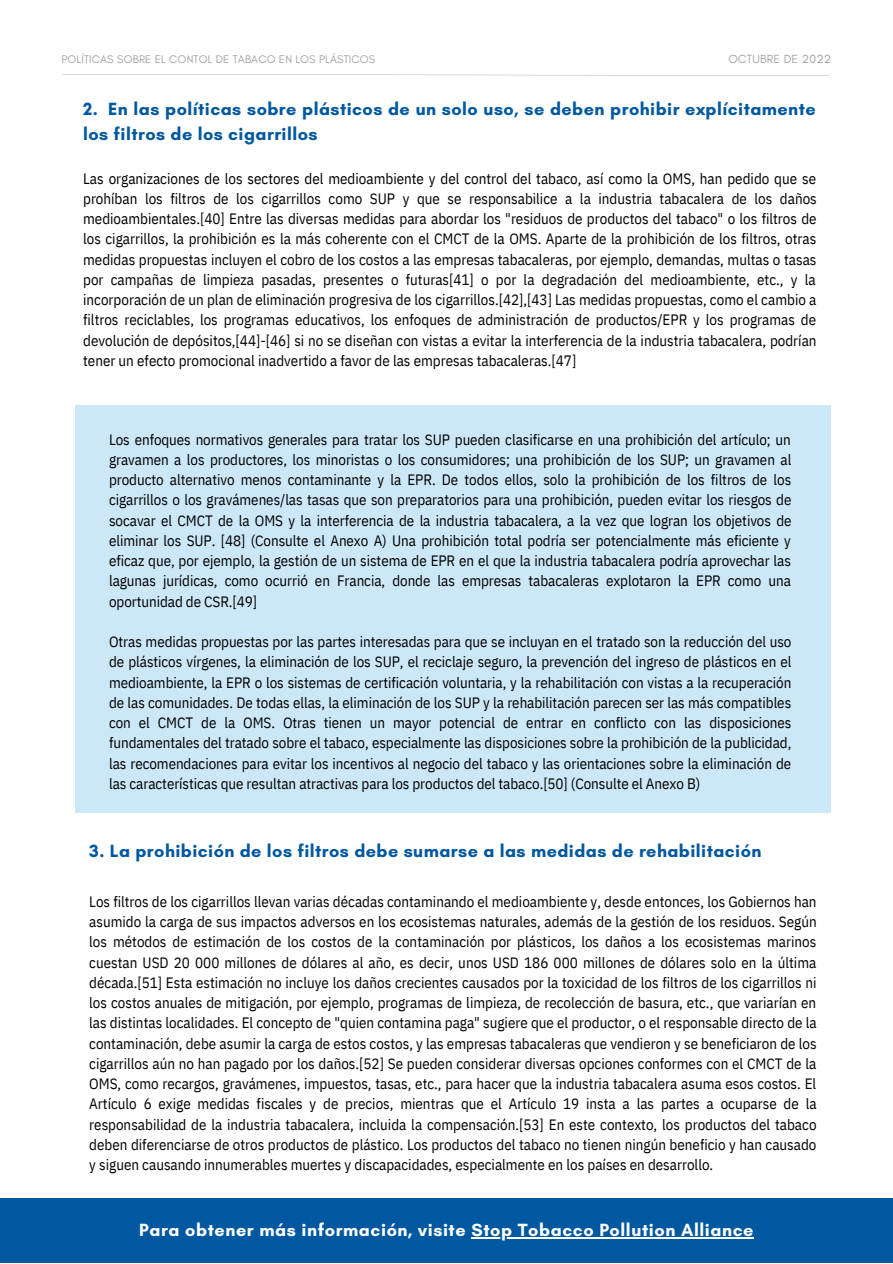
<style>
.page{position:relative;width:893px;height:1264px;background:#fff}
.page>*{position:absolute;margin:0;border:0;box-sizing:border-box;transform-origin:0 0}
.t1{font:700 18px/24.8px "Glacial Indifference";letter-spacing:.025em;color:#0058a1}
.t2{font:700 18px "Glacial Indifference";letter-spacing:.03em;color:#fff}
.t3{font:15px/20.2px "IBM Plex Sans Cond";color:#000;text-align:justify}
.t4{font:15px "IBM Plex Sans Cond";letter-spacing:.03em;color:#fff}
.t5{font:15px "IBM Plex Sans Cond";letter-spacing:.025em;color:#fefefe}
.t6{font:12px "Glacial Indifference";letter-spacing:.015em;color:#9d9fa2}
.t7{font:11.25px "Glacial Indifference";letter-spacing:.015em;color:#9d9fa2}
</style>
<div class="page">
<svg style="left:63px;top:74px;width:766px;height:2px"></svg>
<div style="left:75px;top:405px;width:756px;height:407px;background:#cce8f8"></div>
<div style="left:0;top:1198px;width:892px;height:64px;background:#0058a1"></div>
<hr style="left:471px;top:1236px;width:283px;height:2px;background:#fff">
<p class="t7" style="left:61px;top:52px;width:315px">POLÍTICAS SOBRE EL CONTOL DE TABACO EN LOS PLÁSTICOS</p>
<p class="t6" style="left:728px;top:52px;width:104px">OCTUBRE DE 2022</p>
<p class="t1" style="left:83px;top:96px;width:734px">2. En las políticas sobre plásticos de un solo uso, se deben prohibir explícitamente los filtros de los cigarrillos</p>
<p class="t3" style="left:83px;top:168px;width:735px">Las organizaciones de los sectores del medioambiente y del control del tabaco, así como la OMS, han pedido que se prohíban los filtros de los cigarrillos como SUP y que se responsabilice a la industria tabacalera de los daños medioambientales.[40] Entre las diversas medidas para abordar los "residuos de productos del tabaco" o los filtros de los cigarrillos, la prohibición es la más coherente con el CMCT de la OMS. Aparte de la prohibición de los filtros, otras medidas propuestas incluyen el cobro de los costos a las empresas tabacaleras, por ejemplo, demandas, multas o tasas por campañas de limpieza pasadas, presentes o futuras[41] o por la degradación del medioambiente, etc., y la incorporación de un plan de eliminación progresiva de los cigarrillos.[42],[43] Las medidas propuestas, como el cambio a filtros reciclables, los programas educativos, los enfoques de administración de productos/EPR y los programas de devolución de depósitos,[44]-[46] si no se diseñan con vistas a evitar la interferencia de la industria tabacalera, podrían tener un efecto promocional inadvertido a favor de las empresas tabacaleras.[47]</p>
<p class="t3" style="left:109px;top:429px;width:684px">Los enfoques normativos generales para tratar los SUP pueden clasificarse en una prohibición del artículo; un gravamen a los productores, los minoristas o los consumidores; una prohibición de los SUP; un gravamen al producto alternativo menos contaminante y la EPR. De todos ellos, solo la prohibición de los filtros de los cigarrillos o los gravámenes/las tasas que son preparatorios para una prohibición, pueden evitar los riesgos de socavar el CMCT de la OMS y la interferencia de la industria tabacalera, a la vez que logran los objetivos de eliminar los SUP. [48] (Consulte el Anexo A) Una prohibición total podría ser potencialmente más eficiente y eficaz que, por ejemplo, la gestión de un sistema de EPR en el que la industria tabacalera podría aprovechar las lagunas jurídicas, como ocurrió en Francia, donde las empresas tabacaleras explotaron la EPR como una oportunidad de CSR.[49]</p>
<p class="t3" style="left:109px;top:631px;width:684px">Otras medidas propuestas por las partes interesadas para que se incluyan en el tratado son la reducción del uso de plásticos vírgenes, la eliminación de los SUP, el reciclaje seguro, la prevención del ingreso de plásticos en el medioambiente, la EPR o los sistemas de certificación voluntaria, y la rehabilitación con vistas a la recuperación de las comunidades. De todas ellas, la eliminación de los SUP y la rehabilitación parecen ser las más compatibles con el CMCT de la OMS. Otras tienen un mayor potencial de entrar en conflicto con las disposiciones fundamentales del tratado sobre el tabaco, especialmente las disposiciones sobre la prohibición de la publicidad, las recomendaciones para evitar los incentivos al negocio del tabaco y las orientaciones sobre la eliminación de las características que resultan atractivas para los productos del tabaco.[50] (Consulte el Anexo B)</p>
<p class="t1" style="left:89px;top:838px;width:673px">3. La prohibición de los filtros debe sumarse a las medidas de rehabilitación</p>
<p class="t3" style="left:89px;top:891px;width:729px">Los filtros de los cigarrillos llevan varias décadas contaminando el medioambiente y, desde entonces, los Gobiernos han asumido la carga de sus impactos adversos en los ecosistemas naturales, además de la gestión de los residuos. Según los métodos de estimación de los costos de la contaminación por plásticos, los daños a los ecosistemas marinos cuestan USD 20 000 millones de dólares al año, es decir, unos USD 186 000 millones de dólares solo en la última década.[51] Esta estimación no incluye los daños crecientes causados por la toxicidad de los filtros de los cigarrillos ni los costos anuales de mitigación, por ejemplo, programas de limpieza, de recolección de basura, etc., que variarían en las distintas localidades. El concepto de "quien contamina paga" sugiere que el productor, o el responsable directo de la contaminación, debe asumir la carga de estos costos, y las empresas tabacaleras que vendieron y se beneficiaron de los cigarrillos aún no han pagado por los daños.[52] Se pueden considerar diversas opciones conformes con el CMCT de la OMS, como recargos, gravámenes, impuestos, tasas, etc., para hacer que la industria tabacalera asuma esos costos. El Artículo 6 exige medidas fiscales y de precios, mientras que el Artículo 19 insta a las partes a ocuparse de la responsabilidad de la industria tabacalera, incluida la compensación.[53] En este contexto, los productos del tabaco deben diferenciarse de otros productos de plástico. Los productos del tabaco no tienen ningún beneficio y han causado y siguen causando innumerables muertes y discapacidades, especialmente en los países en desarrollo.</p>
<p class="t2" style="left:139px;top:1218px;width:616px">Para obtener más información, visite Stop Tobacco Pollution Alliance</p>
<p class="t5" style="left:109px;top:1221px;width:106px">www.ggtc.world</p>
<p class="t4" style="left:331px;top:1221px;width:110px">ggtc@ggtc.world</p>
<p class="t4" style="left:558px;top:1221px;width:62px">TheGGTC</p>
</div>
